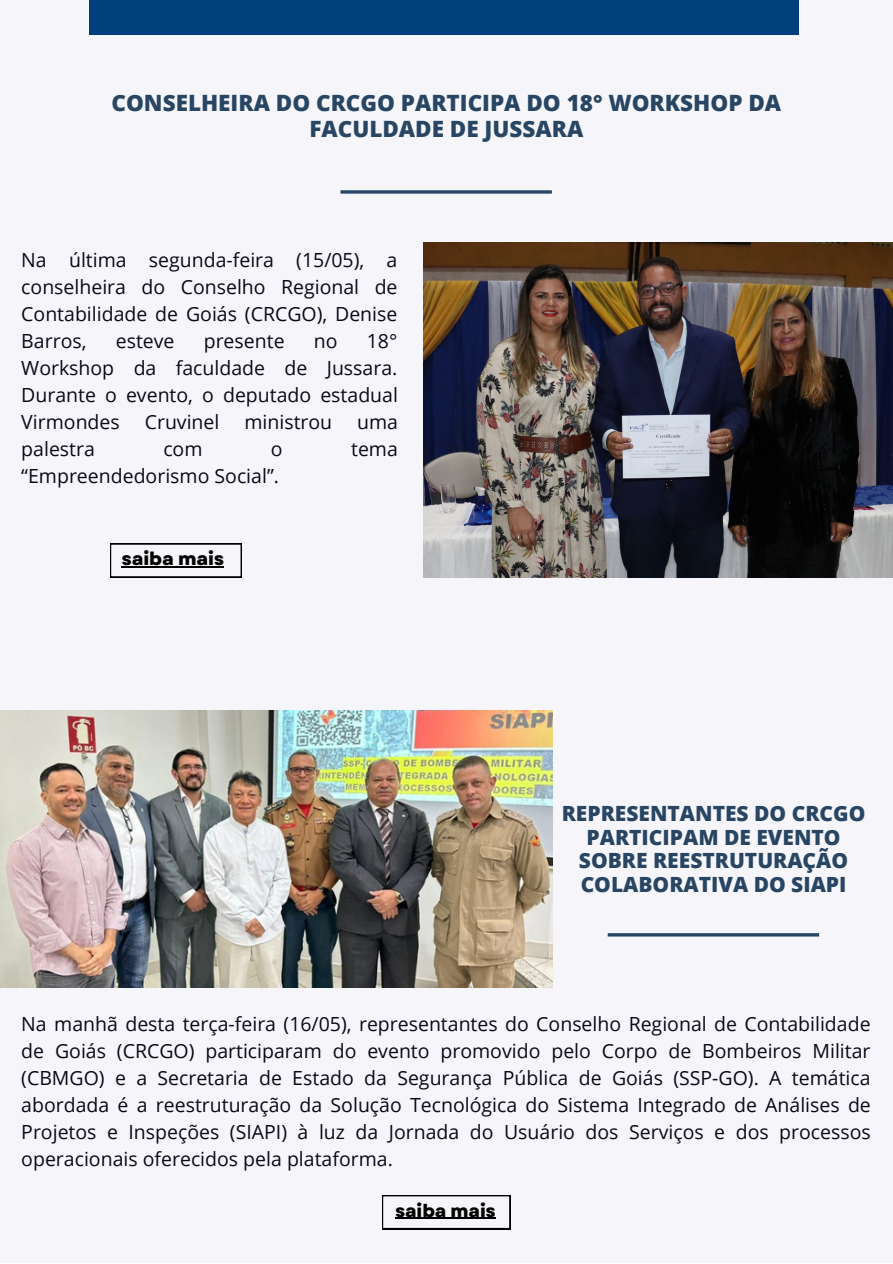
<style>
.page{position:relative;width:893px;height:1264px;background:#fff}
.page>*{position:absolute;margin:0;border:0;box-sizing:border-box;transform-origin:0 0}
.t1{font:800 22.5px/25.8px "Open Sans";color:#284663;text-align:center}
.t2{font:800 21px/23.5px "Open Sans";color:#284663;text-align:center}
.t3{font:19.5px/27px "Open Sans";color:#0a0916;text-align:justify}
.t4{font:800 18.15px "Garet";color:#000}
.t5{font:800 17.7px "Garet";color:#000}
</style>
<div class="page">
<div style="left:0;top:0;width:892px;height:1262px;background:#f6f6fa"></div>
<div style="left:89px;top:0;width:709px;height:34px;background:#003f7b"></div>
<img style="left:424px;top:242px;width:468px;height:335px">
<img style="left:0;top:710px;width:552px;height:277px">
<svg style="left:340px;top:190px;width:212px;height:4px"></svg>
<hr style="left:607px;top:933px;width:212px;height:3px;background:#284663">
<svg style="left:110px;top:543px;width:132px;height:34px"></svg>
<hr style="left:122px;top:566px;width:102px;height:1px;background:#000">
<svg style="left:382px;top:1195px;width:128px;height:33px"></svg>
<hr style="left:395px;top:1217px;width:100px;height:1px;background:#000">
<p class="t1" style="left:111px;top:89px;width:671px">CONSELHEIRA DO CRCGO PARTICIPA DO 18° WORKSHOP DA<br>FACULDADE DE JUSSARA</p>
<p class="t3" style="left:21px;top:246px;width:378px">Na última segunda-feira (15/05), a conselheira do Conselho Regional de Contabilidade de Goiás (CRCGO), Denise Barros,</p>
<p class="t3" style="left:21px;top:327px;width:378px;text-indent:345px">18° Workshop da faculdade de Jussara.<br>Durante o evento, o deputado estadual Virmondes</p>
<p class="t3" style="left:116px;top:327px;width:60px">esteve</p>
<p class="t3" style="left:204px;top:327px;width:82px">presente</p>
<p class="t3" style="left:314px;top:327px;width:25px">no</p>
<p class="t3" style="left:145px;top:408px;width:76px">Cruvinel</p>
<p class="t3" style="left:244px;top:408px;width:89px">ministrou</p>
<p class="t3" style="left:357px;top:408px;width:42px">uma</p>
<p class="t3" style="left:21px;top:435px;width:75px">palestra</p>
<p class="t3" style="left:163px;top:435px;width:41px">com</p>
<p class="t3" style="left:271px;top:435px;width:13px">o</p>
<p class="t3" style="left:351px;top:435px;width:48px">tema</p>
<p class="t3" style="left:21px;top:462px;width:259px">“Empreendedorismo Social”.</p>
<p class="t4" style="left:122px;top:545px;width:104px">saiba mais</p>
<p class="t2" style="left:561px;top:801px;width:305px">REPRESENTANTES DO CRCGO<br>PARTICIPAM DE EVENTO<br>SOBRE REESTRUTURAÇÃO<br>COLABORATIVA DO SIAPI</p>
<p class="t3" style="left:21px;top:1009px;width:851px">Na manhã desta terça-feira (16/05), representantes do Conselho Regional de Contabilidade de Goiás (CRCGO) participaram do evento promovido pelo Corpo de Bombeiros Militar (CBMGO) e a Secretaria de Estado da Segurança Pública de Goiás (SSP-GO). A temática abordada é a reestruturação da Solução Tecnológica do Sistema Integrado de Análises de Projetos e Inspeções (SIAPI) à luz da Jornada do Usuário dos Serviços e dos processos operacionais oferecidos pela plataforma.</p>
<p class="t5" style="left:395px;top:1197px;width:102px">saiba mais</p>
</div>
